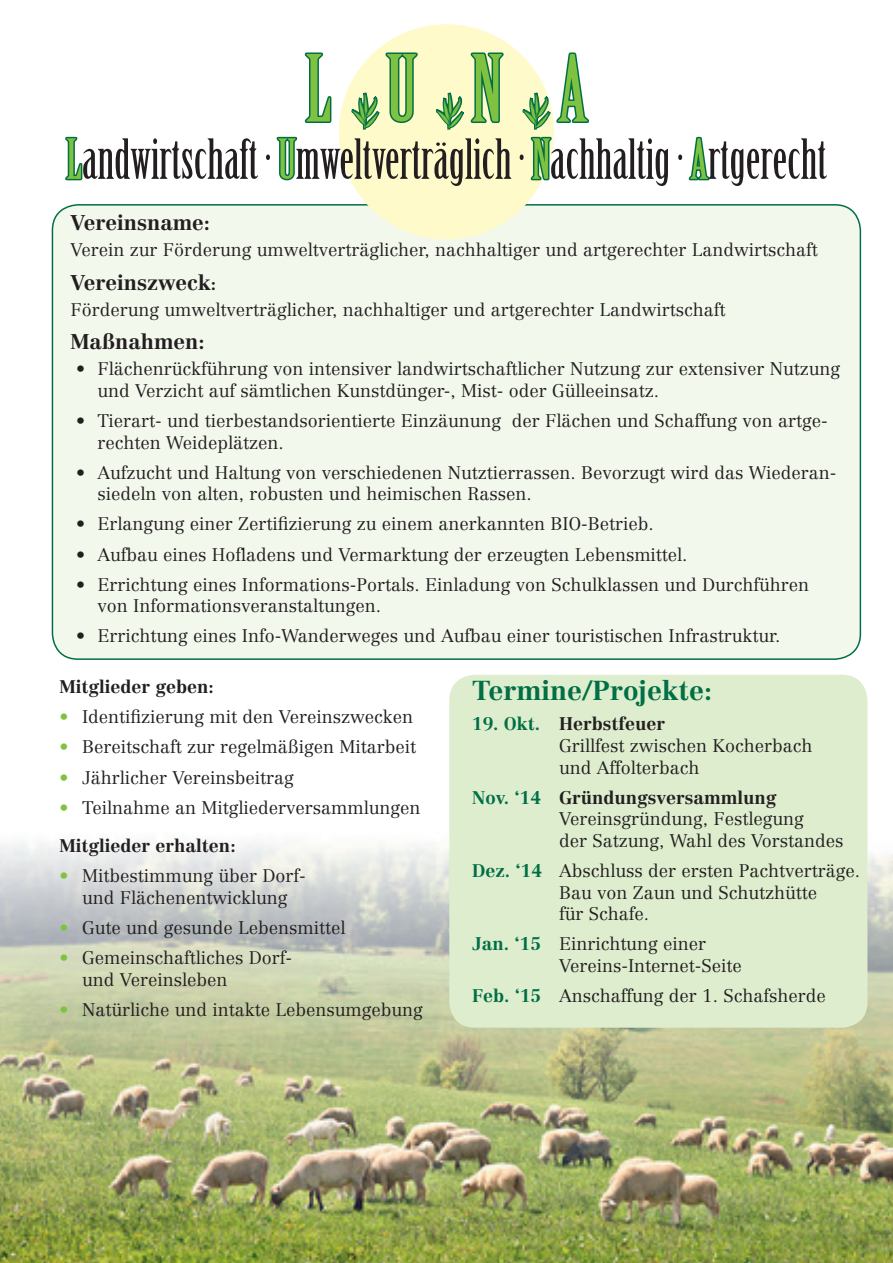
<style>
.page{position:relative;width:893px;height:1263px;background:#fff}
.page>*{position:absolute;margin:0;border:0;box-sizing:border-box;transform-origin:0 0}
.t1{font:90px "Birch Std";color:#7fc241}
.t2{font:54px "Birch Std";color:#231f20}
.t3{font:36px "Blaetter";color:#7fc241}
.t4{font:700 27px "Centennial LT";color:#016f45}
.t5{font:700 21px "Centennial LT";color:#231f20}
.t6{font:300 18px/21.6px "Centennial LT";color:#231f20}
.t7{font:700 18px "Centennial LT";color:#231f20}
.s1{color:#7fc241}
.s2{font-size:18px}
.s3{font-weight:700}
.s4{font-weight:700;color:#016f45}
</style>
<div class="page">
<img style="left:0;top:716px;width:893px;height:547px">
<div style="left:449px;top:675px;width:418px;height:353px;background:#deedce;border-radius:26px"></div>
<div style="left:52px;top:205px;width:808px;height:454px;background:#f3f8ed;border-radius:26px"></div>
<div style="left:339px;top:24px;width:215px;height:215px;background:#fffaca;border-radius:50%"></div>
<svg style="left:304px;top:52px;width:28px;height:71px"></svg>
<svg style="left:342px;top:44px;width:76px;height:86px"></svg>
<svg style="left:435px;top:52px;width:69px;height:78px"></svg>
<svg style="left:65px;top:136px;width:18px;height:45px"></svg>
<svg style="left:276px;top:136px;width:22px;height:45px"></svg>
<svg style="left:513px;top:47px;width:76px;height:134px"></svg>
<svg style="left:686px;top:136px;width:25px;height:70px"></svg>
<h1 class="t1" style="left:558px;top:38px;width:31px">A</h1>
<h2 class="t2" style="left:66px;top:129px;width:762px"><span class="s1">L</span>andwirtschaft · <span class="s1">U</span>mweltverträglich · <span class="s1">N</span>achhaltig · <span class="s1">A</span>rtgerecht</h2>
<p class="t5" style="left:71px;top:210px;width:141px">Vereinsname:</p>
<p class="t6" style="left:71px;top:239px;width:749px">Verein zur Förderung umweltverträglicher, nachhaltiger und artgerechter Landwirtschaft</p>
<p class="t5" style="left:71px;top:270px;width:147px">Vereinszweck<span class="s2">:</span></p>
<p class="t6" style="left:71px;top:299px;width:656px">Förderung umweltverträglicher, nachhaltiger und artgerechter Landwirtschaft</p>
<p class="t5" style="left:71px;top:329px;width:136px">Maßnahmen:</p>
<p class="t6" style="left:98px;top:358px;width:744px;text-indent:-21px">• Flächenrückführung von intensiver landwirtschaftlicher Nutzung zur extensiver Nutzung und Verzicht auf sämtlichen Kunstdünger-, Mist- oder Gülleeinsatz.</p>
<p class="t6" style="left:98px;top:410px;width:732px;text-indent:-21px">• Tierart- und tierbestandsorientierte Einzäunung der Flächen und Schaffung von artge&shy;rechten Weideplätzen.</p>
<p class="t6" style="left:98px;top:462px;width:741px;text-indent:-21px">• Aufzucht und Haltung von verschiedenen Nutztierrassen. Bevorzugt wird das Wiederan&shy;siedeln von alten, robusten und heimischen Rassen.</p>
<p class="t6" style="left:76px;top:513px;width:579px">• Erlangung einer Zertifizierung zu einem anerkannten BIO-Betrieb.</p>
<p class="t6" style="left:76px;top:543px;width:613px">• Aufbau eines Hofladens und Vermarktung der erzeugten Lebensmittel.</p>
<p class="t6" style="left:98px;top:573px;width:713px;text-indent:-21px">• Errichtung eines Informations-Portals. Einladung von Schulklassen und Durchführen von Informationsveranstaltungen.</p>
<p class="t6" style="left:76px;top:625px;width:706px">• Errichtung eines Info-Wanderweges und Aufbau einer touristischen Infrastruktur.</p>
<p class="t7" style="left:60px;top:676px;width:156px">Mitglieder geben:</p>
<p class="t6" style="left:60px;top:706px;width:355px"><span class="s1">•</span> Identifizierung mit den Vereinszwecken</p>
<p class="t6" style="left:60px;top:736px;width:358px"><span class="s1">•</span> Bereitschaft zur regelmäßigen Mitarbeit</p>
<p class="t6" style="left:60px;top:766px;width:236px"><span class="s1">•</span> Jährlicher Vereinsbeitrag</p>
<p class="t6" style="left:60px;top:788px;width:362px;line-height:38.5px"><span class="s1">•</span> Teilnahme an Mitgliederversammlungen<br><span class="s3">Mitglieder erhalten:</span></p>
<p class="t6" style="left:60px;top:865px;width:248px;text-align:center"><span class="s1">•</span> Mitbestimmung über Dorf&shy;und Flächenentwicklung</p>
<p class="t6" style="left:60px;top:917px;width:287px"><span class="s1">•</span> Gute und gesunde Lebensmittel</p>
<p class="t6" style="left:82px;top:947px;width:211px;text-indent:-22px"><span class="s1">•</span> Gemeinschaftliches Dorf&shy;und Vereinsleben</p>
<p class="t6" style="left:60px;top:999px;width:365px"><span class="s1">•</span> Natürliche und intakte Lebensumgebung</p>
<h1 class="t1" style="left:305px;top:38px;width:28px">L</h1>
<h1 class="t1" style="left:387px;top:38px;width:31px">U</h1>
<h1 class="t1" style="left:471px;top:38px;width:34px">N</h1>
<h3 class="t3" style="left:350px;top:92px;width:31px">&amp;</h3>
<h3 class="t3" style="left:435px;top:92px;width:31px">&amp;</h3>
<h3 class="t3" style="left:521px;top:92px;width:31px">&amp;</h3>
<h3 class="t4" style="left:472px;top:675px;width:242px">Termine/Projekte:</h3>
<p class="t6" style="left:559px;top:713px;width:255px;text-indent:-87px"><span class="s4">19. Okt.</span> <span class="s3">Herbstfeuer<br></span>Grillfest zwischen Kocherbach und Affolterbach</p>
<p class="t6" style="left:559px;top:787px;width:286px;text-indent:-87px"><span class="s4">Nov. ‘14</span> <span class="s3">Gründungsversammlung<br></span>Vereinsgründung, Festlegung<br>der Satzung, Wahl des Vorstandes</p>
<p class="t6" style="left:559px;top:860px;width:303px;text-indent:-87px"><span class="s4">Dez. ‘14</span> Abschluss der ersten Pachtverträge.<br>Bau von Zaun und Schutzhütte<br>für Schafe.</p>
<p class="t6" style="left:559px;top:933px;width:184px;text-indent:-87px"><span class="s4">Jan. ‘15</span> Einrichtung einer<br>Vereins-Internet-Seite</p>
<p class="t6" style="left:472px;top:985px;width:355px"><span class="s4">Feb. ‘15</span> Anschaffung der 1. Schafsherde</p>
</div>
